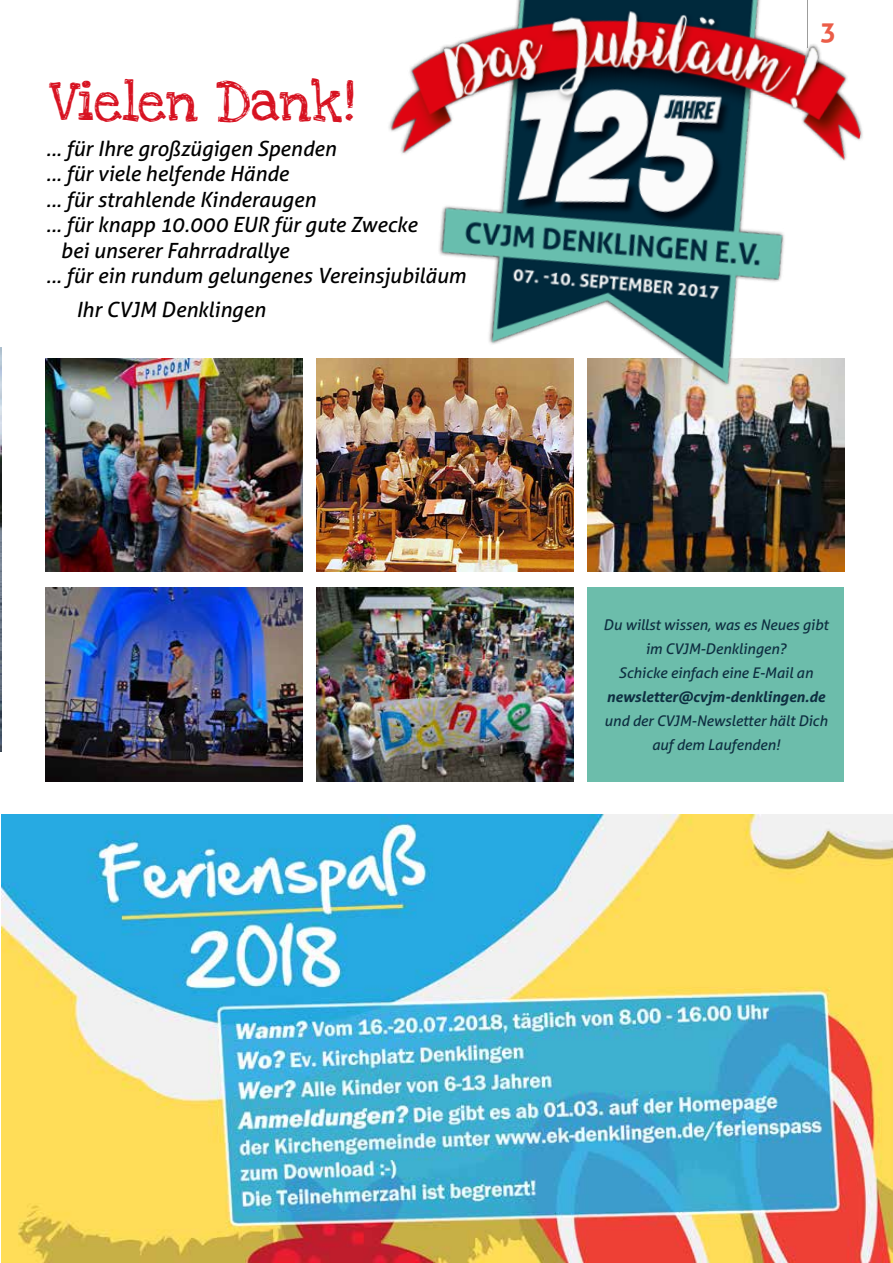
<style>
.page{position:relative;width:893px;height:1263px;background:#fff}
.page>*{position:absolute;margin:0;border:0;box-sizing:border-box;transform-origin:0 0}
.t1{font:40.5px "Love Ya Like A Sister";color:#d71221}
.t2{font:italic 21px "Aller";letter-spacing:-.005em;color:#000}
.t3{font:italic 14.7px/24px "Aller";letter-spacing:-.01em;color:#0e2f41;text-align:center}
.t4{font:italic 700 14.7px "Aller";letter-spacing:-.01em;color:#0e2f41}
</style>
<div class="page">
<img style="left:1px;top:815px;width:892px;height:448px">
<img style="left:0;top:348px;width:1px;height:403px">
<img style="left:317px;top:587px;width:256px;height:195px">
<img style="left:317px;top:358px;width:256px;height:213px">
<img style="left:45px;top:358px;width:257px;height:213px">
<img style="left:587px;top:399px;width:257px;height:172px">
<img style="left:45px;top:587px;width:257px;height:195px">
<img style="left:342px;top:0;width:521px;height:399px">
<div style="left:587px;top:587px;width:257px;height:195px;background:#6cbdab"></div>
<h1 class="t1" style="left:49px;top:69px;width:308px">Vielen Dank!</h1>
<p class="t2" style="left:46px;top:136px;width:291px">... für Ihre großzügigen Spenden</p>
<p class="t2" style="left:46px;top:161px;width:244px">... für viele helfende Hände</p>
<p class="t2" style="left:46px;top:187px;width:271px">... für strahlende Kinderaugen</p>
<p class="t2" style="left:46px;top:212px;width:372px">... für knapp 10.000 EUR für gute Zwecke</p>
<p class="t2" style="left:60px;top:238px;width:230px">bei unserer Fahrradrallye</p>
<p class="t2" style="left:46px;top:263px;width:421px">... für ein rundum gelungenes Vereinsjubiläum</p>
<p class="t2" style="left:76px;top:297px;width:191px">Ihr CVJM Denklingen</p>
<p class="t3" style="left:603px;top:613px;width:227px">Du willst wissen, was es Neues gibt im CVJM-Denklingen?<br>Schicke einfach eine E-Mail an</p>
<p class="t4" style="left:607px;top:688px;width:220px">newsletter@cvjm-denklingen.de</p>
<p class="t3" style="left:604px;top:709px;width:225px">und der CVJM-Newsletter hält Dich auf dem Laufenden!</p>
</div>
